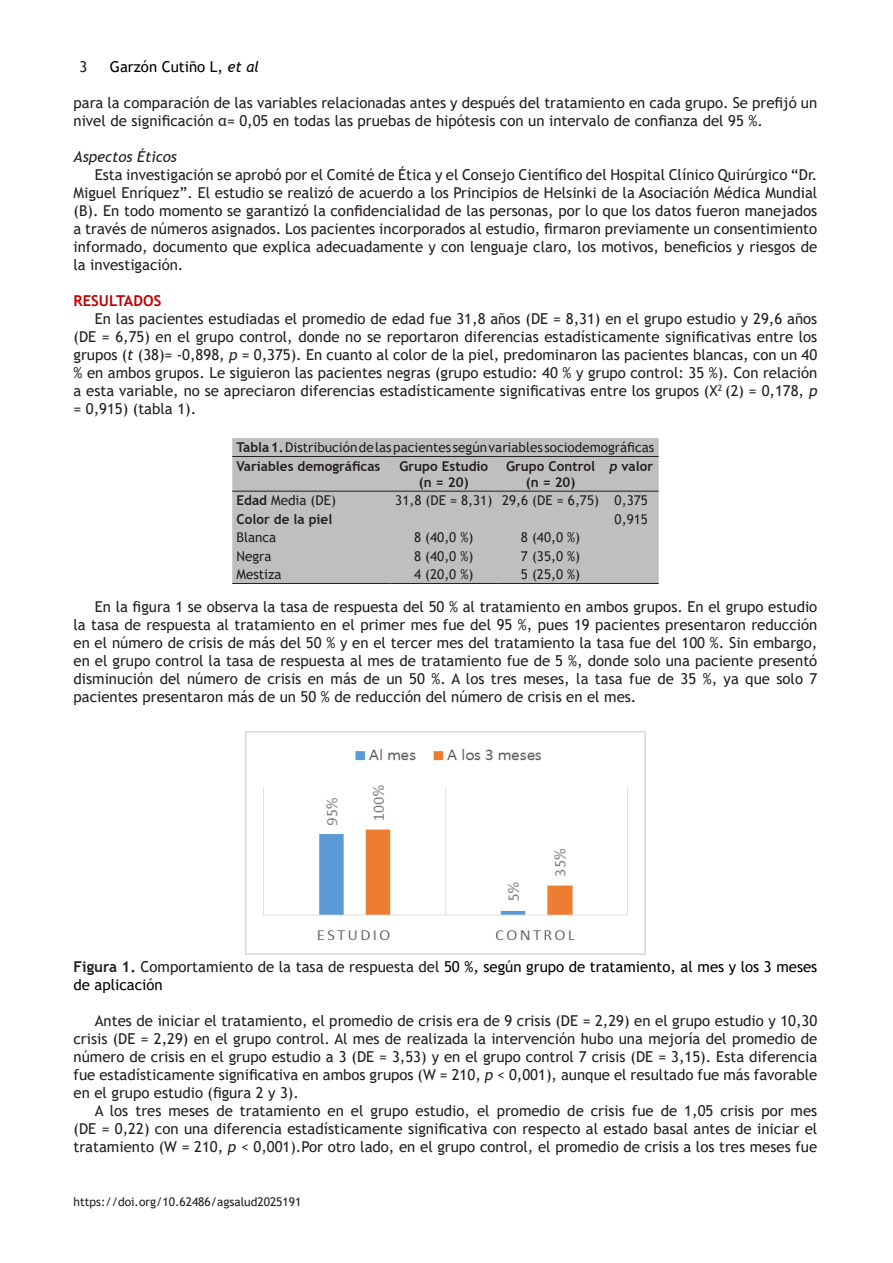
<style>
.page{position:relative;width:893px;height:1263px;background:#fff}
.page>*{position:absolute;margin:0;border:0;box-sizing:border-box;transform-origin:0 0}
.t1{font:15px/18px "Trebuchet MS";color:#231f20;text-align:justify}
.t2{font:15px/18px "Trebuchet MS";color:#000}
.t3{font:italic 15px "Trebuchet MS";color:#231f20}
.t4{font:700 15px "Trebuchet MS";color:#be0000}
.t5{font:13.5px "Trebuchet MS";color:#231f20}
.t6{font:700 13.5px "Trebuchet MS";color:#231f20}
.t7{font:12px "Trebuchet MS";color:#231f20}
.s1{font-style:italic}
.s2{font-weight:700}
.s3{font-family:"Trebuchet";font-style:italic}
.s4{font-weight:700;color:#231f20}
.s5{color:#231f20}
</style>
<div class="page">
<div style="left:232px;top:438px;width:427px;height:145px;background:#bfbfbf"></div>
<hr style="left:232px;top:456px;width:158px;height:1px;background:#231f20">
<hr style="left:390px;top:456px;width:107px;height:1px;background:#231f20">
<hr style="left:497px;top:456px;width:107px;height:1px;background:#231f20">
<hr style="left:604px;top:456px;width:55px;height:1px;background:#231f20">
<hr style="left:232px;top:491px;width:158px;height:1px;background:#231f20">
<hr style="left:390px;top:491px;width:107px;height:1px;background:#231f20">
<hr style="left:497px;top:491px;width:107px;height:1px;background:#231f20">
<hr style="left:604px;top:491px;width:55px;height:1px;background:#231f20">
<hr style="left:232px;top:583px;width:158px;height:1px;background:#231f20">
<hr style="left:390px;top:583px;width:107px;height:1px;background:#231f20">
<hr style="left:497px;top:583px;width:107px;height:1px;background:#231f20">
<hr style="left:604px;top:583px;width:55px;height:1px;background:#231f20">
<img style="left:245px;top:732px;width:401px;height:222px">
<p class="t1" style="left:80px;top:58px;width:9px">3</p>
<p class="t2" style="left:110px;top:58px;width:151px">Garzón Cutiño L, <span class="s1">et al</span></p>
<p class="t1" style="left:74px;top:94px;width:745px">para la comparación de las variables relacionadas antes y después del tratamiento en cada grupo. Se prefijó un nivel de significación α= 0,05 en todas las pruebas de hipótesis con un intervalo de confianza del 95 %.</p>
<p class="t3" style="left:74px;top:148px;width:105px">Aspectos Éticos</p>
<p class="t1" style="left:74px;top:166px;width:745px;text-indent:21px">Esta investigación se aprobó por el Comité de Ética y el Consejo Científico del Hospital Clínico Quirúrgico “Dr.<br>Miguel Enríquez”. El estudio se realizó de acuerdo a los Principios de Helsinki de la Asociación Médica Mundial (B). En todo momento se garantizó la confidencialidad de las personas, por lo que los datos fueron manejados a través de números asignados. Los pacientes incorporados al estudio, firmaron previamente un consentimiento informado, documento que explica adecuadamente y con lenguaje claro, los motivos, beneficios y riesgos de la investigación.</p>
<p class="t4" style="left:74px;top:291px;width:89px">RESULTADOS</p>
<p class="t1" style="left:74px;top:310px;width:745px;text-indent:21px">En las pacientes estudiadas el promedio de edad fue 31,8 años (DE = 8,31) en el grupo estudio y 29,6 años (DE = 6,75) en el grupo control, donde no se reportaron diferencias estadísticamente significativas entre los grupos (<span class="s1">t</span> (38)= -0,898, <span class="s1">p</span> = 0,375). En cuanto al color de la piel, predominaron las pacientes blancas, con un 40 % en ambos grupos. Le siguieron las pacientes negras (grupo estudio: 40 % y grupo control: 35 %). Con relación a esta variable, no se apreciaron diferencias estadísticamente significativas entre los grupos (X<sup>2</sup> (2) = 0,178, <span class="s1">p </span>= 0,915) (tabla 1).</p>
<p class="t5" style="left:236px;top:439px;width:419px"><span class="s2">Tabla 1.</span> Distribución de las pacientes según variables sociodemográficas</p>
<p class="t6" style="left:236px;top:457px;width:145px">Variables demográficas</p>
<p class="t6" style="left:399px;top:457px;width:90px">Grupo Estudio</p>
<p class="t6" style="left:419px;top:474px;width:51px">(n = 20)</p>
<p class="t6" style="left:506px;top:457px;width:90px">Grupo Control</p>
<p class="t6" style="left:526px;top:474px;width:51px">(n = 20)</p>
<p class="t6" style="left:609px;top:457px;width:45px"><span class="s3">p</span> valor</p>
<p class="t5" style="left:236px;top:492px;width:101px"><span class="s2">Edad</span> Media (DE)</p>
<p class="t5" style="left:395px;top:492px;width:99px">31,8 (DE = 8,31)</p>
<p class="t5" style="left:502px;top:492px;width:99px">29,6 (DE = 6,75)</p>
<p class="t5" style="left:615px;top:492px;width:35px">0,375</p>
<p class="t6" style="left:236px;top:511px;width:97px">Color de la piel</p>
<p class="t5" style="left:615px;top:510px;width:35px">0,915</p>
<p class="t5" style="left:236px;top:529px;width:41px">Blanca</p>
<p class="t5" style="left:414px;top:529px;width:61px">8 (40,0 %)</p>
<p class="t5" style="left:521px;top:529px;width:61px">8 (40,0 %)</p>
<p class="t5" style="left:236px;top:547px;width:37px">Negra</p>
<p class="t5" style="left:414px;top:547px;width:61px">8 (40,0 %)</p>
<p class="t5" style="left:521px;top:547px;width:61px">7 (35,0 %)</p>
<p class="t5" style="left:236px;top:566px;width:47px">Mestiza</p>
<p class="t5" style="left:414px;top:566px;width:61px">4 (20,0 %)</p>
<p class="t5" style="left:521px;top:566px;width:61px">5 (25,0 %)</p>
<p class="t1" style="left:74px;top:598px;width:745px;text-indent:21px">En la figura 1 se observa la tasa de respuesta del 50 % al tratamiento en ambos grupos. En el grupo estudio la tasa de respuesta al tratamiento en el primer mes fue del 95 %, pues 19 pacientes presentaron reducción en el número de crisis de más del 50 % y en el tercer mes del tratamiento la tasa fue del 100 %. Sin embargo, en el grupo control la tasa de respuesta al mes de tratamiento fue de 5 %, donde solo una paciente presentó disminución del número de crisis en más de un 50 %. A los tres meses, la tasa fue de 35 %, ya que solo 7 pacientes presentaron más de un 50 % de reducción del número de crisis en el mes.</p>
<p class="t2" style="left:74px;top:958px;width:745px"><span class="s4">Figura 1.</span> <span class="s5">Comportamiento de la tasa de respuesta del</span> 50 %, según grupo de tratamiento, al mes y los 3 meses de aplicación</p>
<p class="t1" style="left:74px;top:1012px;width:745px;text-indent:21px">Antes de iniciar el tratamiento, el promedio de crisis era de 9 crisis (DE = 2,29) en el grupo estudio y 10,30 crisis (DE = 2,29) en el grupo control. Al mes de realizada la intervención hubo una mejoría del promedio de número de crisis en el grupo estudio a 3 (DE = 3,53) y en el grupo control 7 crisis (DE = 3,15). Esta diferencia fue estadísticamente significativa en ambos grupos (W = 210, <span class="s1">p</span> &lt; 0,001), aunque el resultado fue más favorable en el grupo estudio (figura 2 y 3).</p>
<p class="t1" style="left:74px;top:1102px;width:745px;text-indent:21px">A los tres meses de tratamiento en el grupo estudio, el promedio de crisis fue de 1,05 crisis por mes (DE = 0,22) con una diferencia estadísticamente significativa con respecto al estado basal antes de iniciar el tratamiento (W = 210, <span class="s1">p</span> &lt; 0,001).Por otro lado, en el grupo control, el promedio de crisis a los tres meses fue</p>
<p class="t7" style="left:74px;top:1194px;width:229px">https://doi.org/10.62486/agsalud2025191</p>
</div>
